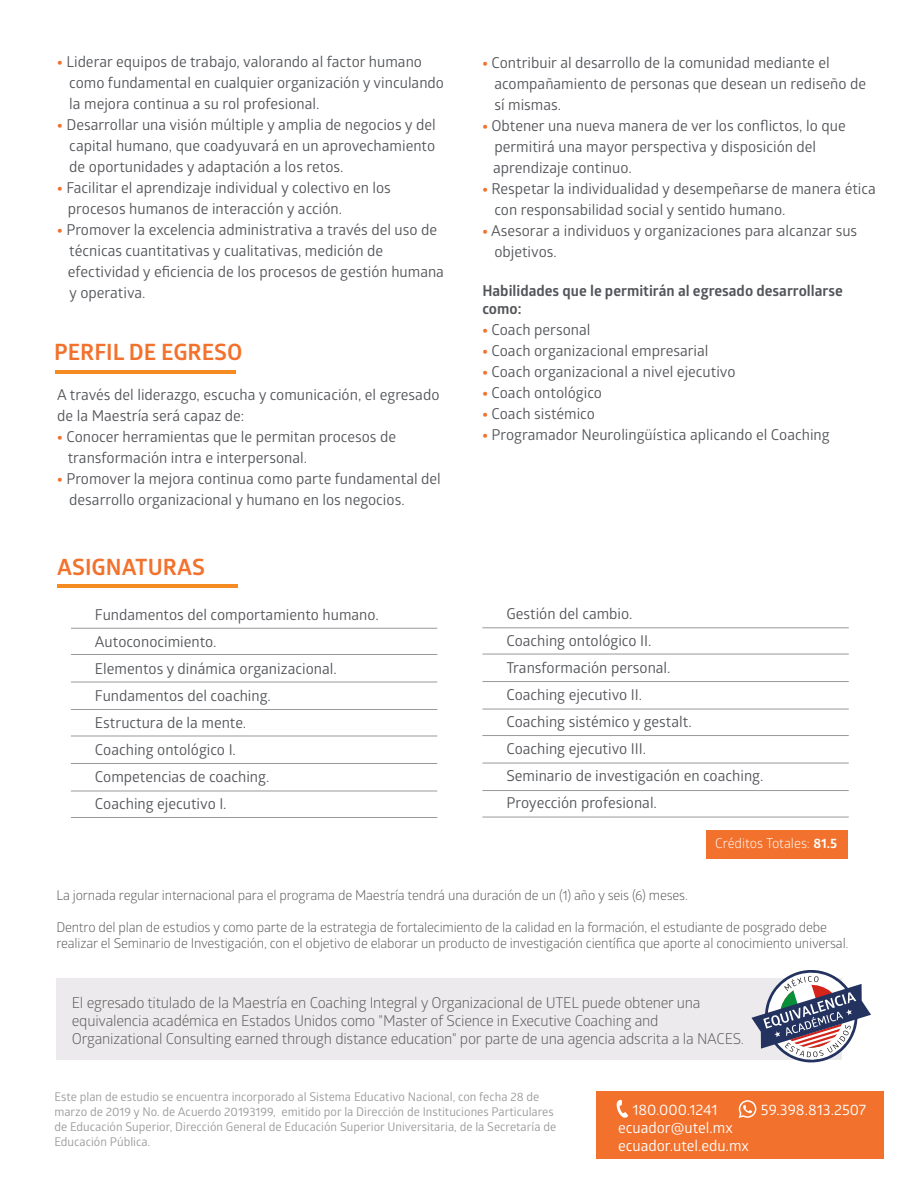
<style>
.page{position:relative;width:918px;height:1188px;background:#fff}
.page>*{position:absolute;margin:0;border:0;box-sizing:border-box;transform-origin:0 0}
.t1{font:700 22.5px "Glober";color:#f2722d}
.t2{font:15px/21px "Glober";color:#54555a}
.t3{font:15px/18px "Glober";letter-spacing:-.015em;color:#5a5a58}
.t4{font:15px/18px "Glober";color:#fff}
.t5{font:700 15px/18px "Glober";color:#54555a}
.t6{font:13.5px/16.2px "Glober";letter-spacing:-.015em;color:#5a5a58}
.t7{font:13.5px "Glober";color:#fff}
.t8{font:12px/15px "Glober";color:#99989b}
.s1{font-weight:800;color:#f2722d}
.s2{font-weight:700}
</style>
<div class="page">
<div style="left:596px;top:1092px;width:288px;height:67px;background:#f2722d"></div>
<svg style="left:739px;top:1100px;width:17px;height:18px"></svg>
<svg style="left:616px;top:1100px;width:12px;height:18px"></svg>
<hr style="left:56px;top:370px;width:180px;height:3px;background:#f68c21">
<hr style="left:57px;top:585px;width:181px;height:3px;background:#f68c21">
<hr style="left:71px;top:628px;width:366px;height:1px;background:#99989b">
<hr style="left:71px;top:654px;width:366px;height:1px;background:#99989b">
<hr style="left:71px;top:682px;width:366px;height:1px;background:#99989b">
<hr style="left:71px;top:709px;width:366px;height:1px;background:#99989b">
<hr style="left:71px;top:736px;width:366px;height:1px;background:#99989b">
<hr style="left:71px;top:763px;width:366px;height:1px;background:#99989b">
<hr style="left:71px;top:791px;width:366px;height:1px;background:#99989b">
<hr style="left:71px;top:817px;width:366px;height:1px;background:#99989b">
<hr style="left:482px;top:735px;width:367px;height:1px;background:#99989b">
<hr style="left:482px;top:763px;width:367px;height:1px;background:#99989b">
<hr style="left:482px;top:790px;width:367px;height:1px;background:#99989b">
<hr style="left:482px;top:817px;width:367px;height:1px;background:#99989b">
<hr style="left:482px;top:628px;width:367px;height:1px;background:#99989b">
<hr style="left:482px;top:654px;width:367px;height:1px;background:#99989b">
<hr style="left:482px;top:681px;width:367px;height:1px;background:#99989b">
<hr style="left:482px;top:709px;width:367px;height:1px;background:#99989b">
<div style="left:707px;top:830px;width:141px;height:29px;background:#f2722d"></div>
<div style="left:56px;top:978px;width:786px;height:81px;background:#eceaec"></div>
<svg style="left:751px;top:970px;width:120px;height:93px"></svg>
<p class="t2" style="left:69px;top:50px;width:376px;text-indent:-12px"><span class="s1">•</span> Liderar equipos de trabajo, valorando al factor humano como fundamental en cualquier organización y vinculando la mejora continua a su rol profesional.</p>
<p class="t2" style="left:69px;top:113px;width:368px;text-align:justify;text-indent:-12px"><span class="s1">•</span> Desarrollar una visión múltiple y amplia de negocios y del capital humano, que coadyuvará en un aprovechamiento de oportunidades y adaptación a los retos.</p>
<p class="t2" style="left:68px;top:176px;width:325px;text-indent:-11px"><span class="s1">•</span> Facilitar el aprendizaje individual y colectivo en los procesos humanos de interacción y acción.</p>
<p class="t2" style="left:68px;top:218px;width:378px;text-indent:-11px"><span class="s1">•</span> Promover la excelencia administrativa a través del uso de técnicas cuantitativas y cualitativas, medición de efectividad y eficiencia de los procesos de gestión humana y operativa.</p>
<h1 class="t1" style="left:54px;top:336px;width:190px">PERFIL DE EGRESO</h1>
<p class="t2" style="left:57px;top:384px;width:384px">A través del liderazgo, escucha y comunicación, el egresado de la Maestría será capaz de:</p>
<p class="t2" style="left:68px;top:426px;width:330px;text-indent:-10px"><span class="s1">•</span> Conocer herramientas que le permitan procesos de transformación intra e interpersonal.</p>
<p class="t2" style="left:69px;top:468px;width:373px;text-indent:-12px"><span class="s1">•</span> Promover la mejora continua como parte fundamental del desarrollo organizacional y humano en los negocios.</p>
<p class="t2" style="left:494px;top:51px;width:373px;text-indent:-12px"><span class="s1">•</span> Contribuir al desarrollo de la comunidad mediante el acompañamiento de personas que desean un rediseño de sí mismas.</p>
<p class="t2" style="left:493px;top:114px;width:354px;text-indent:-11px"><span class="s1">•</span> Obtener una nueva manera de ver los conflictos, lo que permitirá una mayor perspectiva y disposición del aprendizaje continuo.</p>
<p class="t2" style="left:494px;top:177px;width:383px;text-indent:-12px"><span class="s1">•</span> Respetar la individualidad y desempeñarse de manera ética con responsabilidad social y sentido humano.</p>
<p class="t2" style="left:494px;top:219px;width:364px;text-indent:-12px"><span class="s1">•</span> Asesorar a individuos y organizaciones para alcanzar sus objetivos.</p>
<p class="t5" style="left:482px;top:281px;width:362px">Habilidades que le permitirán al egresado desarrollarse como:</p>
<p class="t2" style="left:482px;top:318px;width:109px"><span class="s1">•</span> Coach personal</p>
<p class="t2" style="left:482px;top:339px;width:228px"><span class="s1">•</span> Coach organizacional empresarial</p>
<p class="t2" style="left:482px;top:360px;width:255px"><span class="s1">•</span> Coach organizacional a nivel ejecutivo</p>
<p class="t2" style="left:482px;top:381px;width:121px"><span class="s1">•</span> Coach ontológico</p>
<p class="t2" style="left:482px;top:402px;width:114px"><span class="s1">•</span> Coach sistémico</p>
<p class="t2" style="left:482px;top:423px;width:349px"><span class="s1">•</span> Programador Neurolingüística aplicando el Coaching</p>
<h1 class="t1" style="left:57px;top:551px;width:149px">ASIGNATURAS</h1>
<p class="t2" style="left:95px;top:600px;width:285px;line-height:27px">Fundamentos del comportamiento humano.<br>Autoconocimiento.<br>Elementos y dinámica organizacional.<br>Fundamentos del coaching.<br>Estructura de la mente.<br>Coaching ontológico I.<br>Competencias de coaching.<br>Coaching ejecutivo I.</p>
<p class="t2" style="left:506px;top:600px;width:259px;line-height:27px">Gestión del cambio.<br>Coaching ontológico II.<br>Transformación personal.<br>Coaching ejecutivo II.<br>Coaching sistémico y gestalt.<br>Coaching ejecutivo III.<br>Seminario de investigación en coaching.<br>Proyección profesional.</p>
<p class="t7" style="left:715px;top:834px;width:124px">Créditos Totales: <span class="s2">81.5</span></p>
<p class="t6" style="left:56px;top:886px;width:633px">La jornada regular internacional para el programa de Maestría tendrá una duración de un (1) año y seis (6) meses.</p>
<p class="t6" style="left:56px;top:918px;width:794px">Dentro del plan de estudios y como parte de la estrategia de fortalecimiento de la calidad en la formación, el estudiante de posgrado debe realizar el Seminario de Investigación, con el objetivo de elaborar un producto de investigación científica que aporte al conocimiento universal.</p>
<p class="t3" style="left:72px;top:993px;width:674px">El egresado titulado de la Maestría en Coaching Integral y Organizacional de UTEL puede obtener una equivalencia académica en Estados Unidos como "Master of Science in Executive Coaching and<br>Organizational Consulting earned through distance education" por parte de una agencia adscrita a la NACES.</p>
<p class="t8" style="left:54px;top:1088px;width:503px">Este plan de estudio se encuentra incorporado al Sistema Educativo Nacional, con fecha 28 de marzo de 2019 y No. de Acuerdo 20193199, emitido por la Dirección de Instituciones Particulares de Educación Superior, Dirección General de Educación Superior Universitaria, de la Secretaría de Educación Pública.</p>
<p class="t4" style="left:618px;top:1100px;width:132px;text-indent:14px">180.000.1241 ecuador@utel.mx ecuador.utel.edu.mx</p>
<p class="t4" style="left:761px;top:1100px;width:107px">59.398.813.2507</p>
</div>
